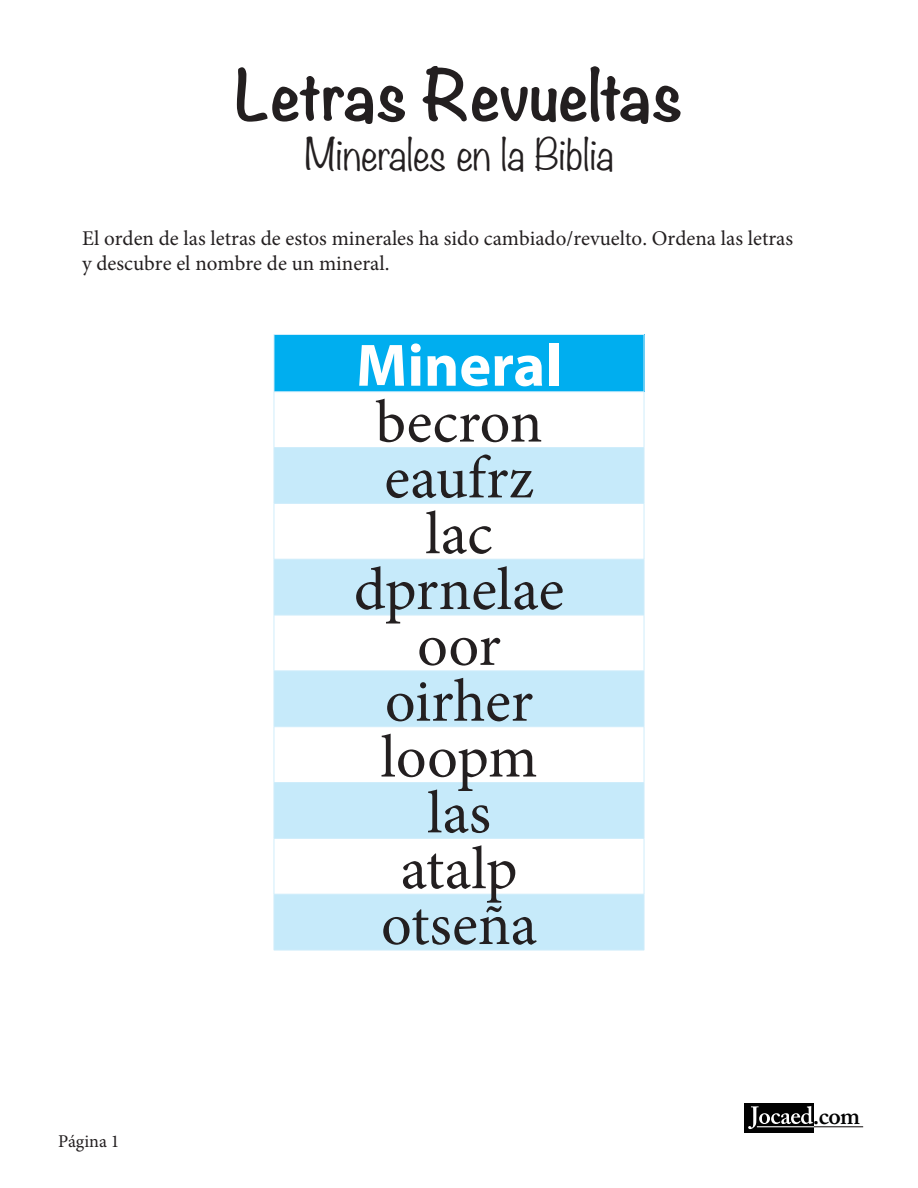
<style>
.page{position:relative;width:918px;height:1188px;background:#fff}
.page>*{position:absolute;margin:0;border:0;box-sizing:border-box;transform-origin:0 0}
.t1{font:700 63px "Noteworthy";color:#231f20}
.t2{font:60.3px "Minion Pro";color:#231f20}
.t3{font:700 60.3px "Myriad Pro";color:#fff}
.t4{font:300 39px "Noteworthy";color:#231f20}
.t5{font:600 24.45px "Adobe Caslon Pro";color:#010101}
.t6{font:21px/25.2px "Minion Pro";color:#231f20}
.t7{font:18px "Minion Pro";letter-spacing:-.005em;color:#231f20}
</style>
<div class="page">
<div style="left:744px;top:1103px;width:119px;height:30px;background:#010101"></div>
<div style="left:814px;top:1103px;width:49px;height:30px;background:#fff"></div>
<svg style="left:748px;top:1106px;width:111px;height:23px"></svg>
<hr style="left:757px;top:1126px;width:57px;height:1px;background:#fff">
<hr style="left:814px;top:1126px;width:49px;height:1px;background:#231f20">
<div style="left:274px;top:335px;width:370px;height:57px;background:#00aeef"></div>
<svg style="left:275px;top:448px;width:369px;height:502px;fill:#c6eafa"></svg>
<hr style="left:274px;top:334px;width:370px;height:1px;background:#cfedfb">
<hr style="left:274px;top:335px;width:1px;height:57px;background:#cfedfb">
<hr style="left:644px;top:335px;width:1px;height:57px;background:#cfedfb">
<hr style="left:274px;top:391px;width:370px;height:1px;background:#cfedfb">
<hr style="left:274px;top:392px;width:1px;height:55px;background:#cfedfb">
<hr style="left:644px;top:392px;width:1px;height:55px;background:#cfedfb">
<hr style="left:274px;top:447px;width:370px;height:1px;background:#cfedfb">
<hr style="left:274px;top:448px;width:1px;height:55px;background:#cfedfb">
<hr style="left:644px;top:448px;width:1px;height:55px;background:#cfedfb">
<hr style="left:274px;top:503px;width:370px;height:1px;background:#cfedfb">
<hr style="left:274px;top:504px;width:1px;height:55px;background:#cfedfb">
<hr style="left:644px;top:504px;width:1px;height:55px;background:#cfedfb">
<hr style="left:274px;top:559px;width:370px;height:1px;background:#cfedfb">
<hr style="left:274px;top:559px;width:1px;height:56px;background:#cfedfb">
<hr style="left:644px;top:559px;width:1px;height:56px;background:#cfedfb">
<hr style="left:274px;top:615px;width:370px;height:1px;background:#cfedfb">
<hr style="left:274px;top:615px;width:1px;height:56px;background:#cfedfb">
<hr style="left:644px;top:615px;width:1px;height:56px;background:#cfedfb">
<hr style="left:274px;top:671px;width:370px;height:1px;background:#cfedfb">
<hr style="left:274px;top:671px;width:1px;height:56px;background:#cfedfb">
<hr style="left:644px;top:671px;width:1px;height:56px;background:#cfedfb">
<hr style="left:274px;top:726px;width:370px;height:1px;background:#cfedfb">
<hr style="left:274px;top:727px;width:1px;height:55px;background:#cfedfb">
<hr style="left:644px;top:727px;width:1px;height:55px;background:#cfedfb">
<hr style="left:274px;top:782px;width:370px;height:1px;background:#cfedfb">
<hr style="left:274px;top:783px;width:1px;height:55px;background:#cfedfb">
<hr style="left:644px;top:783px;width:1px;height:55px;background:#cfedfb">
<hr style="left:274px;top:838px;width:370px;height:1px;background:#cfedfb">
<hr style="left:274px;top:839px;width:1px;height:55px;background:#cfedfb">
<hr style="left:644px;top:839px;width:1px;height:55px;background:#cfedfb">
<hr style="left:274px;top:894px;width:370px;height:1px;background:#cfedfb">
<hr style="left:274px;top:894px;width:1px;height:56px;background:#cfedfb">
<hr style="left:644px;top:894px;width:1px;height:56px;background:#cfedfb">
<hr style="left:274px;top:950px;width:370px;height:1px;background:#cfedfb">
<p class="t1" style="left:235px;top:39px;width:450px">Letras Revueltas</p>
<p class="t4" style="left:305px;top:120px;width:310px">Minerales en la Biblia</p>
<p class="t6" style="left:82px;top:226px;width:713px">El orden de las letras de estos minerales ha sido cambiado/revuelto. Ordena las letras y descubre el nombre de un mineral.</p>
<p class="t3" style="left:356px;top:326px;width:207px">Mineral</p>
<p class="t2" style="left:375px;top:382px;width:169px">becron</p>
<p class="t2" style="left:384px;top:438px;width:151px">eaufrz</p>
<p class="t2" style="left:425px;top:494px;width:69px">lac</p>
<p class="t2" style="left:354px;top:549px;width:212px">dprnelae</p>
<p class="t2" style="left:417px;top:605px;width:85px">oor</p>
<p class="t2" style="left:385px;top:661px;width:150px">oirher</p>
<p class="t2" style="left:381px;top:717px;width:158px">loopm</p>
<p class="t2" style="left:427px;top:773px;width:65px">las</p>
<p class="t2" style="left:401px;top:829px;width:118px">atalp</p>
<p class="t2" style="left:381px;top:884px;width:157px">otseña</p>
<p class="t7" style="left:58px;top:1129px;width:63px">Página 1</p>
<p class="t5" style="left:813px;top:1101px;width:49px">.com</p>
</div>
